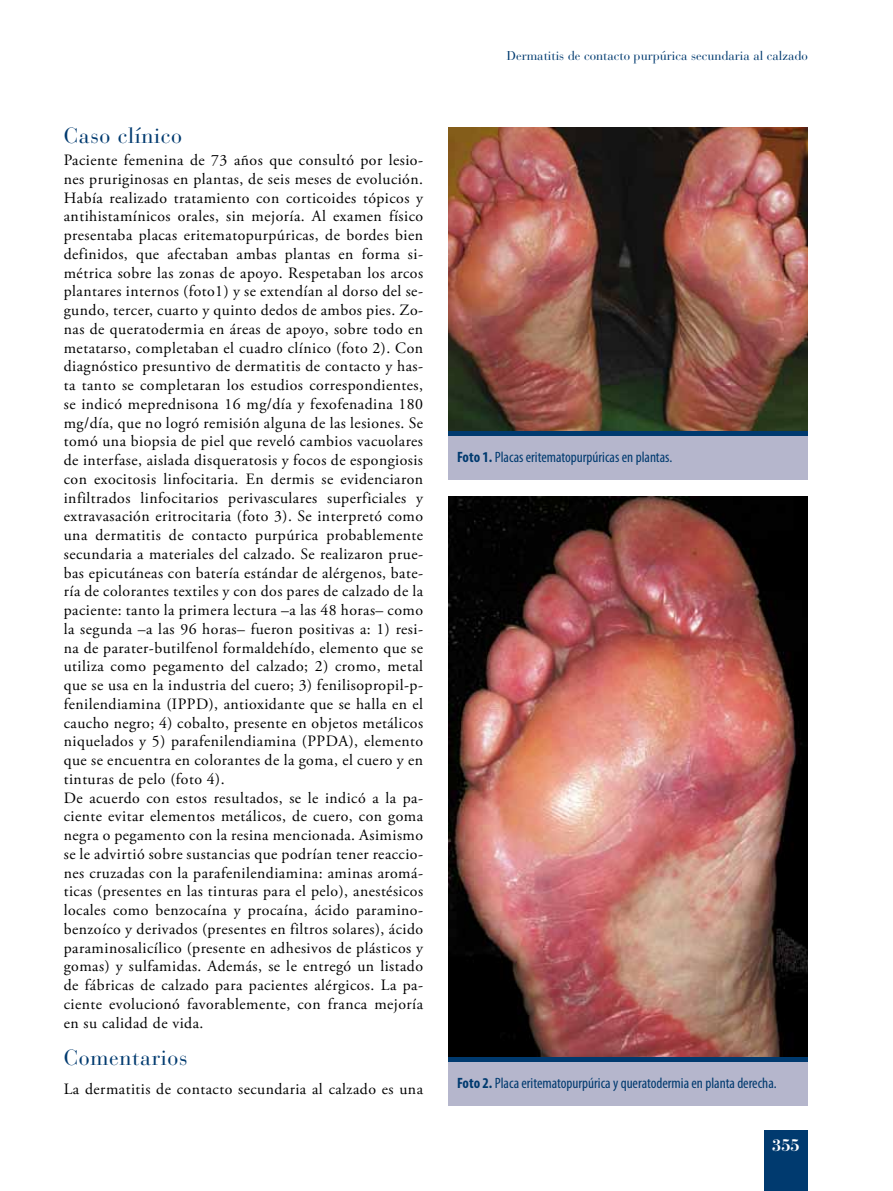
<style>
.page{position:relative;width:893px;height:1191px;background:#fff}
.page>*{position:absolute;margin:0;border:0;box-sizing:border-box;transform-origin:0 0}
.t1{font:21.75px "Bauer Bodoni";letter-spacing:.03em;color:#003a6f}
.t2{font:700 16.5px "Bauer Bodoni";color:#fff}
.t3{font:15.75px/18.8px "Adobe Garamond Pro";letter-spacing:.03em;color:#000}
.t4{font:condensed 15px "Myriad Pro";color:#003a6f}
.t5{font:12.75px "Bauer Bodoni";color:#003a6f}
.s1{font-weight:700}
</style>
<div class="page">
<div style="left:764px;top:1130px;width:44px;height:61px;background:#003a6f"></div>
<img style="left:449px;top:128px;width:359px;height:303px">
<img style="left:449px;top:496px;width:359px;height:561px">
<div style="left:449px;top:433px;width:359px;height:46px;background:#b5b6cc"></div>
<hr style="left:449px;top:431px;width:359px;height:4px;background:#003a6f">
<div style="left:449px;top:1059px;width:359px;height:47px;background:#b5b6cc"></div>
<hr style="left:449px;top:1057px;width:359px;height:4px;background:#003a6f">
<h1 class="t1" style="left:64px;top:122px;width:120px">Caso clínico</h1>
<p class="t3" style="left:64px;top:151px;width:361px">Paciente femenina de 73 años que consultó por lesio&shy;nes pruriginosas en plantas, de seis meses de evolución.<br>Había realizado tratamiento con corticoides tópicos y antihistamínicos orales, sin mejoría. Al examen físico presentaba placas eritematopurpúricas, de bordes bien definidos, que afectaban ambas plantas en forma si&shy;métrica sobre las zonas de apoyo. Respetaban los arcos plantares internos (foto1) y se extendían al dorso del se&shy;gundo, tercer, cuarto y quinto dedos de ambos pies. Zo&shy;nas de queratodermia en áreas de apoyo, sobre todo en metatarso, completaban el cuadro clínico (foto 2). Con diagnóstico presuntivo de dermatitis de contacto y has&shy;ta tanto se completaran los estudios correspondientes, se indicó meprednisona 16 mg/día y fexofenadina 180 mg/día, que no logró remisión alguna de las lesiones. Se tomó una biopsia de piel que reveló cambios vacuolares de interfase, aislada disqueratosis y focos de espongiosis con exocitosis linfocitaria. En dermis se evidenciaron infiltrados linfocitarios perivasculares superficiales y extravasación eritrocitaria (foto 3). Se interpretó como una dermatitis de contacto purpúrica probablemente secundaria a materiales del calzado. Se realizaron prue&shy;bas epicutáneas con batería estándar de alérgenos, bate&shy;ría de colorantes textiles y con dos pares de calzado de la paciente: tanto la primera lectura –a las 48 horas– como la segunda –a las 96 horas– fueron positivas a: 1) resi&shy;na de parater-butilfenol formaldehído, elemento que se utiliza como pegamento del calzado; 2) cromo, metal que se usa en la industria del cuero; 3) fenilisopropil-p&shy;fenilendiamina (IPPD), antioxidante que se halla en el caucho negro; 4) cobalto, presente en objetos metálicos niquelados y 5) parafenilendiamina (PPDA), elemento que se encuentra en colorantes de la goma, el cuero y en tinturas de pelo (foto 4).<br>De acuerdo con estos resultados, se le indicó a la pa&shy;ciente evitar elementos metálicos, de cuero, con goma negra o pegamento con la resina mencionada. Asimismo se le advirtió sobre sustancias que podrían tener reaccio&shy;nes cruzadas con la parafenilendiamina: aminas aromá&shy;ticas (presentes en las tinturas para el pelo), anestésicos locales como benzocaína y procaína, ácido paramino&shy;benzoíco y derivados (presentes en filtros solares), ácido paraminosalicílico (presente en adhesivos de plásticos y gomas) y sulfamidas. Además, se le entregó un listado de fábricas de calzado para pacientes alérgicos. La pa&shy;ciente evolucionó favorablemente, con franca mejoría en su calidad de vida.</p>
<h1 class="t1" style="left:64px;top:1045px;width:125px">Comentarios</h1>
<p class="t3" style="left:64px;top:1079px;width:361px">La dermatitis de contacto secundaria al calzado es una</p>
<p class="t5" style="left:507px;top:48px;width:303px">Dermatitis de contacto purpúrica secundaria al calzado</p>
<p class="t5" style="left:666px;top:48px;width:143px">Esporotricosis linfangítica</p>
<p class="t4" style="left:457px;top:448px;width:217px"><span class="s1">Foto 1.</span> Placas eritematopurpúricas en plantas.</p>
<p class="t4" style="left:457px;top:1074px;width:321px"><span class="s1">Foto 2.</span> Placa eritematopurpúrica y queratodermia en planta derecha.</p>
<p class="t2" style="left:772px;top:1135px;width:29px">355</p>
</div>
